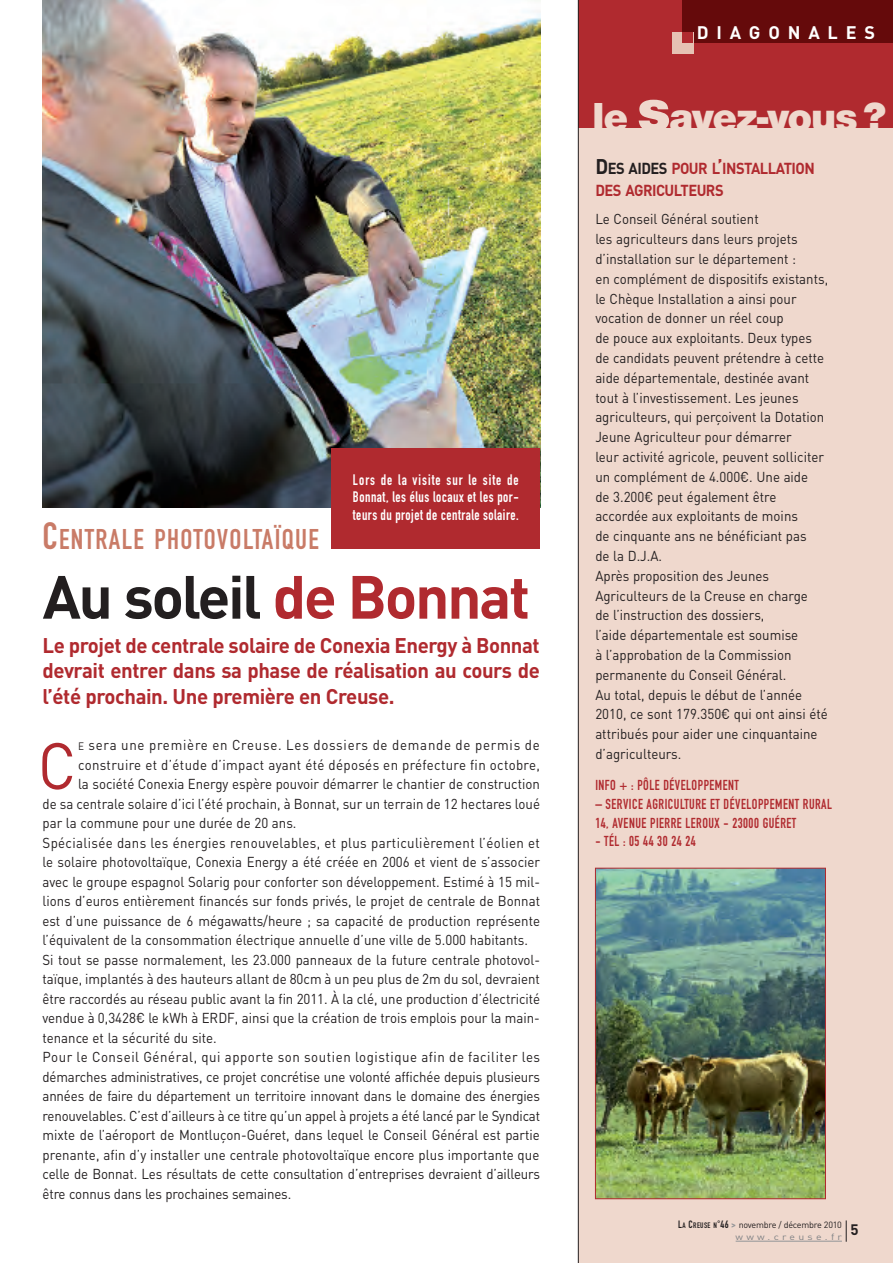
<style>
.page{position:relative;width:893px;height:1263px;background:#fff}
.page>*{position:absolute;margin:0;border:0;box-sizing:border-box;transform-origin:0 0}
.t1{font:64.65px "DIN";color:#b02a2f;scale:.93 1}
.t2{font:700 60px "DIN";letter-spacing:-.04em;color:#231f20}
.t3{font:900 42px "Nimbus Sans Novus T";letter-spacing:-.02em;color:#efd8cd}
.t4{font:28.2px "DIN Engschrift";letter-spacing:.05em;color:#c97b67}
.t5{font:700 21px/25.5px "DIN";letter-spacing:-.02em;color:#b02a2f;text-align:justify}
.t6{font:700 18px "DIN";letter-spacing:.435em;color:#fff}
.t7{font:700 15.75px/22px "DIN";letter-spacing:-.035em;color:#b02a2f;scale:.93 1}
.t8{font:15px/17.2px "DIN Engschrift";letter-spacing:.035em;color:#fff;text-align:justify;scale:.93 1}
.t9{font:14.25px/19.8px "DIN";color:#231f20;scale:.93 1}
.t10{font:14.25px "DIN";letter-spacing:.025em;color:#231f20;scale:.93 1}
.t11{font:14.25px/18.9px "DIN Engschrift";letter-spacing:.035em;color:#b02a2f;scale:.93 1}
.t12{font:14.25px "DIN";letter-spacing:.04em;color:#231f20;scale:.93 1}
.t13{font:14.25px "DIN";letter-spacing:.055em;color:#231f20;scale:.93 1}
.t14{font:9px/12px "DIN";letter-spacing:-.025em;color:#231f20}
.s1{font-size:37.5px}
.s2{color:#b02a2f}
.s3{font-size:10.65px}
.s4{font-size:62.25px}
.s5{font-size:21px;color:#231f20}
.s6{color:#231f20}
.s7{font-size:21px}
.s8{font-family:"DIN Engschrift";font-size:10.5px}
.s9{font-family:"DIN Engschrift";font-size:7.8px}
.s10{font-weight:700;color:#939598}
.s11{color:#808285}
</style>
<div class="page">
<img style="left:43px;top:0;width:497px;height:508px">
<div style="left:578px;top:128px;width:315px;height:1135px;background:#efd8cd"></div>
<div style="left:578px;top:0;width:315px;height:128px;background:#b02a2f"></div>
<div style="left:682px;top:0;width:211px;height:43px;background:#650a0b"></div>
<div style="left:672px;top:32px;width:21px;height:21px;background:#e6c2b4"></div>
<div style="left:682px;top:32px;width:11px;height:11px;background:#b02a2f"></div>
<hr style="left:578px;top:0;width:1px;height:1263px;background:#231f20">
<hr style="left:736px;top:1241px;width:106px;height:1px;background:#939598">
<svg style="left:846px;top:1220px;width:1px;height:22px"></svg>
<div style="left:332px;top:448px;width:208px;height:101px;background:#b02a2f"></div>
<img style="left:597px;top:870px;width:227px;height:327px">
<div style="left:595px;top:868px;width:231px;height:331px;border:1px solid #b02a2f"></div>
<p class="t8" style="left:353px;top:473px;width:180px">Lors de la visite sur le site de Bonnat, les élus locaux et les por&shy;teurs du projet de centrale solaire.</p>
<h3 class="t4" style="left:43px;top:529px;width:278px"><span class="s1">C</span>ENTRALE PHOTOVOLTAÏQUE</h3>
<h2 class="t2" style="left:43px;top:561px;width:489px">Au soleil <span class="s2">de Bonnat</span></h2>
<h3 class="t5" style="left:43px;top:632px;width:499px">Le projet de centrale solaire de Conexia Energy à Bonnat devrait entrer dans sa phase de réalisation au cours de l’été prochain. Une première en Creuse.</h3>
<p class="t13" style="left:78px;top:737px;width:498px"><span class="s3">E</span> sera une première en Creuse. Les dossiers de demande de permis de</p>
<p class="t10" style="left:78px;top:756px;width:498px">construire et d’étude d’impact ayant été déposés en préfecture fin octobre,</p>
<p class="t9" style="left:78px;top:774px;width:498px">la société Conexia Energy espère pouvoir démarrer le chantier de construction</p>
<p class="t9" style="left:43px;top:793px;width:536px">de sa centrale solaire d’ici l’été prochain, à Bonnat, sur un terrain de 12 hectares loué</p>
<p class="t9" style="left:43px;top:813px;width:275px">par la commune pour une durée de 20 ans.</p>
<p class="t10" style="left:43px;top:834px;width:536px">Spécialisée dans les énergies renouvelables, et plus particulièrement l’éolien et</p>
<p class="t9" style="left:43px;top:852px;width:537px">le solaire photovoltaïque, Conexia Energy a été créée en 2006 et vient de s’associer</p>
<p class="t9" style="left:43px;top:871px;width:537px">avec le groupe espagnol Solarig pour conforter son développement. Estimé à 15 mil-</p>
<p class="t9" style="left:43px;top:891px;width:536px">lions d’euros entièrement financés sur fonds privés, le projet de centrale de Bonnat</p>
<p class="t9" style="left:43px;top:910px;width:536px">est d’une puissance de 6 mégawatts/heure ; sa capacité de production représente</p>
<p class="t9" style="left:43px;top:930px;width:524px">l’équivalent de la consommation électrique annuelle d’une ville de 5.000 habitants.</p>
<p class="t9" style="left:42px;top:949px;width:536px">Si tout se passe normalement, les 23.000 panneaux de la future centrale photovol-</p>
<p class="t9" style="left:42px;top:969px;width:536px">taïque, implantés à des hauteurs allant de 80cm à un peu plus de 2m du sol, devraient</p>
<p class="t9" style="left:42px;top:988px;width:537px">être raccordés au réseau public avant la fin 2011. À la clé, une production d’électricité</p>
<p class="t9" style="left:42px;top:1008px;width:536px">vendue à 0,3428€ le kWh à ERDF, ainsi que la création de trois emplois pour la main-</p>
<p class="t9" style="left:42px;top:1027px;width:189px">tenance et la sécurité du site.</p>
<p class="t12" style="left:42px;top:1049px;width:537px">Pour le Conseil Général, qui apporte son soutien logistique afin de faciliter les</p>
<p class="t9" style="left:42px;top:1066px;width:537px">démarches administratives, ce projet concrétise une volonté affichée depuis plusieurs</p>
<p class="t9" style="left:43px;top:1086px;width:536px">années de faire du département un territoire innovant dans le domaine des énergies</p>
<p class="t9" style="left:43px;top:1105px;width:537px">renouvelables. C’est d’ailleurs à ce titre qu’un appel à projets a été lancé par le Syndicat</p>
<p class="t9" style="left:43px;top:1125px;width:536px">mixte de l’aéroport de Montluçon-Guéret, dans lequel le Conseil Général est partie</p>
<p class="t9" style="left:43px;top:1144px;width:536px">prenante, afin d’y installer une centrale photovoltaïque encore plus importante que</p>
<p class="t9" style="left:43px;top:1164px;width:537px">celle de Bonnat. Les résultats de cette consultation d’entreprises devraient d’ailleurs</p>
<p class="t9" style="left:43px;top:1183px;width:269px">être connus dans les prochaines semaines.</p>
<h1 class="t1" style="left:38px;top:727px;width:43px">C</h1>
<p class="t6" style="left:697px;top:22px;width:180px">DIAGONALES</p>
<h3 class="t3" style="left:593px;top:91px;width:296px">le <span class="s4">s</span>avez-vous?</h3>
<p class="t7" style="left:595px;top:157px;width:237px"><span class="s5">D</span><span class="s6">ES AIDES</span> POUR L<span class="s7">’</span>INSTALLATION<br>DES AGRICULTEURS</p>
<p class="t9" style="left:595px;top:209px;width:252px">Le Conseil Général soutient<br>les agriculteurs dans leurs projets d’installation sur le département :<br>en complément de dispositifs existants, le Chèque Installation a ainsi pour vocation de donner un réel coup<br>de pouce aux exploitants. Deux types de candidats peuvent prétendre à cette aide départementale, destinée avant tout à l’investissement. Les jeunes agriculteurs, qui perçoivent la Dotation Jeune Agriculteur pour démarrer<br>leur activité agricole, peuvent solliciter un complément de 4.000€. Une aide<br>de 3.200€ peut également être accordée aux exploitants de moins<br>de cinquante ans ne bénéficiant pas<br>de la D.J.A.<br>Après proposition des Jeunes Agriculteurs de la Creuse en charge<br>de l’instruction des dossiers,<br>l’aide départementale est soumise<br>à l’approbation de la Commission permanente du Conseil Général.<br>Au total, depuis le début de l’année 2010, ce sont 179.350€ qui ont ainsi été attribués pour aider une cinquantaine d’agriculteurs.</p>
<p class="t11" style="left:595px;top:777px;width:156px">INFO + : PÔLE DÉVELOPPEMENT</p>
<p class="t11" style="left:595px;top:795px;width:256px">– SERVICE AGRICULTURE ET DÉVELOPPEMENT RURAL<br>14, AVENUE PIERRE LEROUX - 23000 GUÉRET</p>
<p class="t11" style="left:595px;top:833px;width:109px">- TÉL : 05 44 30 24 24</p>
<p class="t14" style="left:735px;top:1218px;width:125px;text-indent:-57px"><span class="s8">L</span><span class="s9">A</span> <span class="s8">C</span><span class="s9">REUSE N</span><span class="s8">°46</span> <span class="s10">&gt;</span> novembre / décembre 2010 <span class="s11">www.creuse.fr</span> <sup>5</sup></p>
</div>
